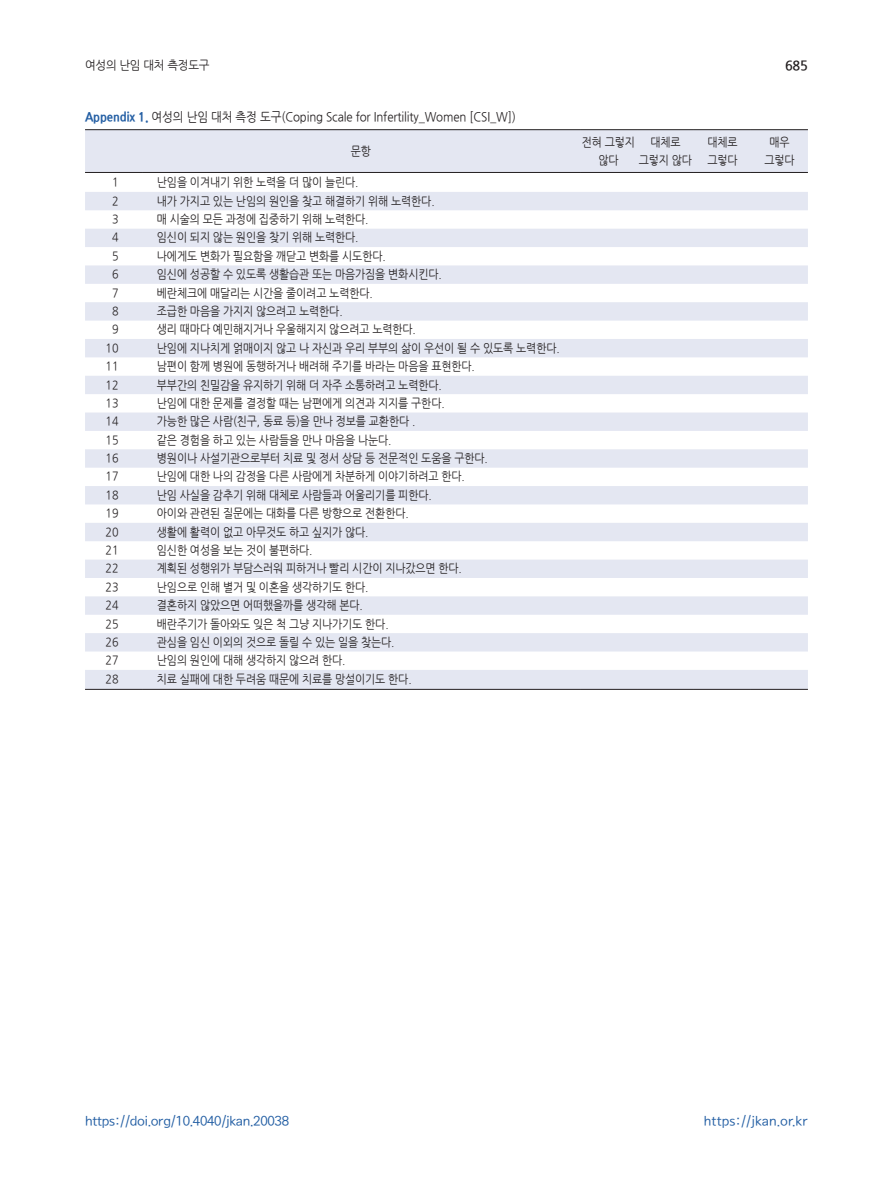
<style>
.page{position:relative;width:893px;height:1191px;background:#fff}
.page>*{position:absolute;margin:0;border:0;box-sizing:border-box;transform-origin:0 0}
.t1{font:13.5px "Seoul Namsan M";letter-spacing:-.025em;color:#245fa4}
.t2{font:13.5px "Seoul Namsan M";color:#245fa4}
.t3{font:700 13.5px "Nanum Gothic";color:#231f20;scale:.95 1}
.t4{font:12.75px "Nanum Gothic";letter-spacing:-.01em;color:#231f20;scale:.9 1}
.t5{font:12px/18px "Nanum Gothic";letter-spacing:-.01em;color:#231f20;text-align:center;scale:.9 1}
.t6{font:12px "Nanum Gothic";letter-spacing:-.01em;color:#231f20;scale:.95 1}
.s1{font-weight:800;color:#245fa4}
</style>
<div class="page">
<svg style="left:85px;top:130px;width:723px;height:559px;fill:#e4e7f2"></svg>
<hr style="left:85px;top:129px;width:57px;height:1px;background:#231f20">
<hr style="left:142px;top:129px;width:438px;height:1px;background:#231f20">
<hr style="left:580px;top:129px;width:57px;height:1px;background:#231f20">
<hr style="left:637px;top:129px;width:57px;height:1px;background:#231f20">
<hr style="left:694px;top:129px;width:57px;height:1px;background:#231f20">
<hr style="left:751px;top:129px;width:57px;height:1px;background:#231f20">
<hr style="left:85px;top:172px;width:57px;height:1px;background:#231f20">
<hr style="left:142px;top:172px;width:438px;height:1px;background:#231f20">
<hr style="left:580px;top:172px;width:57px;height:1px;background:#231f20">
<hr style="left:637px;top:172px;width:57px;height:1px;background:#231f20">
<hr style="left:694px;top:172px;width:57px;height:1px;background:#231f20">
<hr style="left:751px;top:172px;width:57px;height:1px;background:#231f20">
<hr style="left:85px;top:689px;width:57px;height:1px;background:#231f20">
<hr style="left:142px;top:689px;width:438px;height:1px;background:#231f20">
<hr style="left:580px;top:689px;width:57px;height:1px;background:#231f20">
<hr style="left:637px;top:689px;width:57px;height:1px;background:#231f20">
<hr style="left:694px;top:689px;width:57px;height:1px;background:#231f20">
<hr style="left:751px;top:689px;width:57px;height:1px;background:#231f20">
<p class="t6" style="left:85px;top:60px;width:133px">여성의 난임 대처 측정도구</p>
<p class="t3" style="left:785px;top:59px;width:26px">685</p>
<p class="t4" style="left:85px;top:111px;width:480px"><span class="s1">Appendix 1.</span> 여성의 난임 대처 측정 도구(Coping Scale for Infertility_Women [CSI_W])</p>
<p class="t5" style="left:351px;top:142px;width:24px">문항</p>
<p class="t5" style="left:582px;top:133px;width:61px">전혀 그렇지 않다</p>
<p class="t5" style="left:639px;top:133px;width:61px">대체로 그렇지 않다</p>
<p class="t5" style="left:707px;top:133px;width:35px;text-align:left">대체로 그렇다</p>
<p class="t5" style="left:764px;top:133px;width:35px">매우 그렇다</p>
<p class="t5" style="left:112px;top:174px;width:9px">1</p>
<p class="t5" style="left:157px;top:174px;width:225px">난임을 이겨내기 위한 노력을 더 많이 늘린다.</p>
<p class="t5" style="left:112px;top:192px;width:9px">2</p>
<p class="t5" style="left:157px;top:192px;width:310px">내가 가지고 있는 난임의 원인을 찾고 해결하기 위해 노력한다.</p>
<p class="t5" style="left:112px;top:210px;width:9px">3</p>
<p class="t5" style="left:157px;top:210px;width:237px">매 시술의 모든 과정에 집중하기 위해 노력한다.</p>
<p class="t5" style="left:112px;top:229px;width:9px">4</p>
<p class="t5" style="left:157px;top:229px;width:225px">임신이 되지 않는 원인을 찾기 위해 노력한다.</p>
<p class="t5" style="left:112px;top:247px;width:9px">5</p>
<p class="t5" style="left:157px;top:247px;width:256px">나에게도 변화가 필요함을 깨닫고 변화를 시도한다.</p>
<p class="t5" style="left:112px;top:266px;width:9px">6</p>
<p class="t5" style="left:157px;top:266px;width:318px">임신에 성공할 수 있도록 생활습관 또는 마음가짐을 변화시킨다.</p>
<p class="t5" style="left:112px;top:284px;width:9px">7</p>
<p class="t5" style="left:157px;top:284px;width:241px">베란체크에 매달리는 시간을 줄이려고 노력한다.</p>
<p class="t5" style="left:112px;top:302px;width:9px">8</p>
<p class="t5" style="left:157px;top:302px;width:208px">조급한 마음을 가지지 않으려고 노력한다.</p>
<p class="t5" style="left:112px;top:321px;width:9px">9</p>
<p class="t5" style="left:157px;top:321px;width:289px">생리 때마다 예민해지거나 우울해지지 않으려고 노력한다.</p>
<p class="t5" style="left:106px;top:339px;width:16px">10</p>
<p class="t5" style="left:157px;top:339px;width:449px">난임에 지나치게 얽매이지 않고 나 자신과 우리 부부의 삶이 우선이 될 수 있도록 노력한다.</p>
<p class="t5" style="left:106px;top:357px;width:16px">11</p>
<p class="t5" style="left:157px;top:357px;width:355px">남편이 함께 병원에 동행하거나 배려해 주기를 바라는 마음을 표현한다.</p>
<p class="t5" style="left:106px;top:376px;width:16px">12</p>
<p class="t5" style="left:157px;top:376px;width:318px">부부간의 친밀감을 유지하기 위해 더 자주 소통하려고 노력한다.</p>
<p class="t5" style="left:106px;top:394px;width:16px">13</p>
<p class="t5" style="left:157px;top:394px;width:321px">난임에 대한 문제를 결정할 때는 남편에게 의견과 지지를 구한다.</p>
<p class="t5" style="left:106px;top:413px;width:16px">14</p>
<p class="t5" style="left:157px;top:413px;width:289px">가능한 많은 사람(친구, 동료 등)을 만나 정보를 교환한다 .</p>
<p class="t5" style="left:106px;top:431px;width:16px">15</p>
<p class="t5" style="left:157px;top:431px;width:262px">같은 경험을 하고 있는 사람들을 만나 마음을 나눈다.</p>
<p class="t5" style="left:106px;top:449px;width:16px">16</p>
<p class="t5" style="left:157px;top:449px;width:369px">병원이나 사설기관으로부터 치료 및 정서 상담 등 전문적인 도움을 구한다.</p>
<p class="t5" style="left:106px;top:468px;width:16px">17</p>
<p class="t5" style="left:157px;top:468px;width:344px">난임에 대한 나의 감정을 다른 사람에게 차분하게 이야기하려고 한다.</p>
<p class="t5" style="left:106px;top:486px;width:16px">18</p>
<p class="t5" style="left:157px;top:486px;width:307px">난임 사실을 감추기 위해 대체로 사람들과 어울리기를 피한다.</p>
<p class="t5" style="left:106px;top:504px;width:16px">19</p>
<p class="t5" style="left:157px;top:504px;width:281px">아이와 관련된 질문에는 대화를 다른 방향으로 전환한다.</p>
<p class="t5" style="left:106px;top:523px;width:16px">20</p>
<p class="t5" style="left:157px;top:523px;width:237px">생활에 활력이 없고 아무것도 하고 싶지가 않다.</p>
<p class="t5" style="left:106px;top:541px;width:16px">21</p>
<p class="t5" style="left:157px;top:541px;width:174px">임신한 여성을 보는 것이 불편하다.</p>
<p class="t5" style="left:106px;top:560px;width:16px">22</p>
<p class="t5" style="left:157px;top:560px;width:340px">계획된 성행위가 부담스러워 피하거나 빨리 시간이 지나갔으면 한다.</p>
<p class="t5" style="left:106px;top:578px;width:16px">23</p>
<p class="t5" style="left:157px;top:578px;width:237px">난임으로 인해 별거 및 이혼을 생각하기도 한다.</p>
<p class="t5" style="left:106px;top:596px;width:16px">24</p>
<p class="t5" style="left:157px;top:596px;width:230px">결혼하지 않았으면 어떠했을까를 생각해 본다.</p>
<p class="t5" style="left:106px;top:615px;width:16px">25</p>
<p class="t5" style="left:157px;top:615px;width:259px">배란주기가 돌아와도 잊은 척 그냥 지나가기도 한다.</p>
<p class="t5" style="left:106px;top:633px;width:16px">26</p>
<p class="t5" style="left:157px;top:633px;width:265px">관심을 임신 이외의 것으로 돌릴 수 있는 일을 찾는다.</p>
<p class="t5" style="left:106px;top:651px;width:16px">27</p>
<p class="t5" style="left:157px;top:651px;width:211px">난임의 원인에 대해 생각하지 않으려 한다.</p>
<p class="t5" style="left:106px;top:670px;width:16px">28</p>
<p class="t5" style="left:157px;top:670px;width:284px">치료 실패에 대한 두려움 때문에 치료를 망설이기도 한다.</p>
<p class="t1" style="left:85px;top:1114px;width:206px">https://doi.org/10.4040/jkan.20038</p>
<p class="t2" style="left:704px;top:1114px;width:106px">https://jkan.or.kr</p>
</div>
